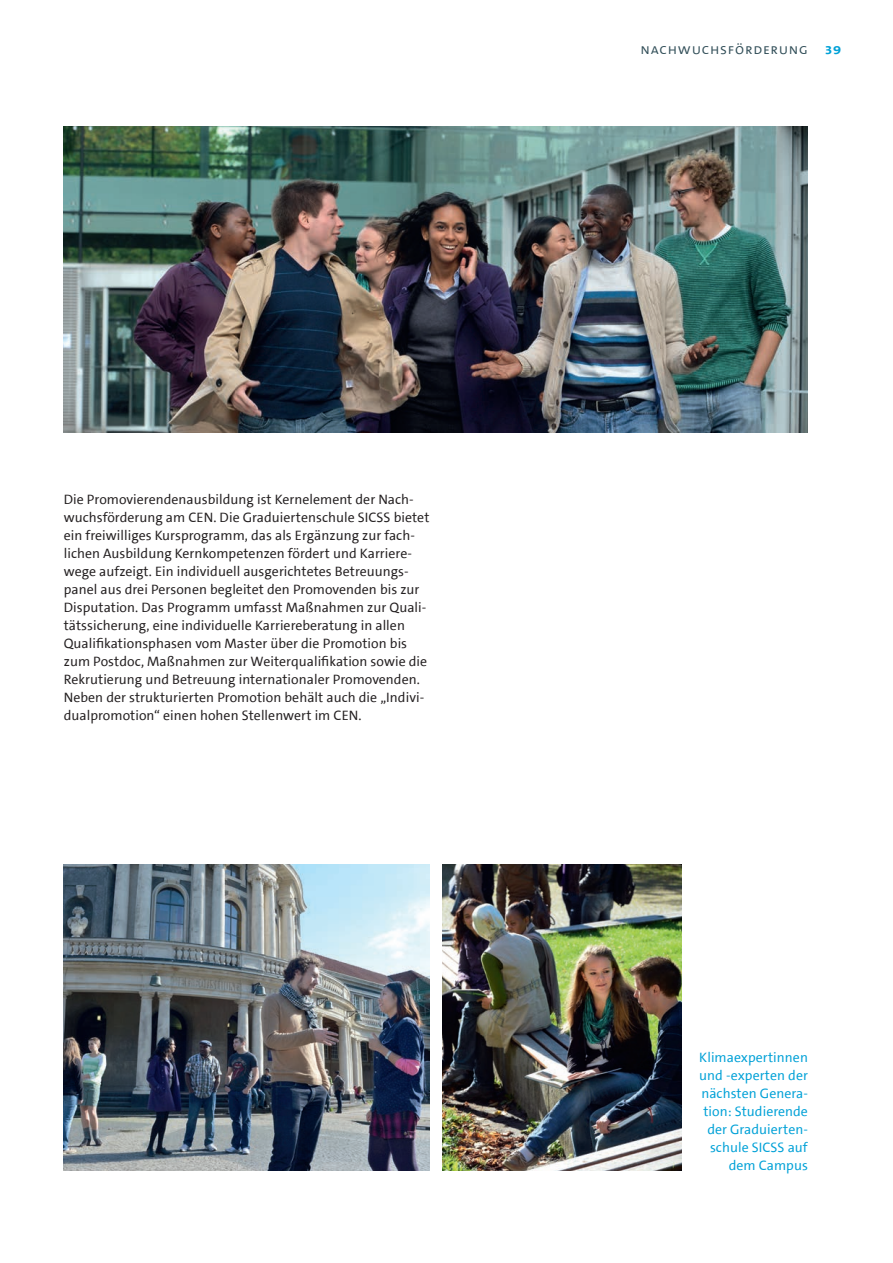
<style>
.page{position:relative;width:893px;height:1263px;background:#fff}
.page>*{position:absolute;margin:0;border:0;box-sizing:border-box;transform-origin:0 0}
.t1{font:15px "The Sans UHH Semi Light Caps";letter-spacing:.05em;color:#314e58}
.t2{font:13.8px/18px "The Sans UHH";letter-spacing:.005em;color:#231f20}
.t3{font:13.8px/18px "The Sans UHH";letter-spacing:.005em;color:#00a1d7;text-align:right}
.s1{font-family:"The Sans UHH Bold Caps";color:#00a1d7}
</style>
<div class="page">
<img style="left:64px;top:126px;width:744px;height:306px">
<img style="left:64px;top:864px;width:365px;height:306px">
<img style="left:442px;top:864px;width:240px;height:306px">
<p class="t2" style="left:64px;top:490px;width:367px">Die Promovierendenausbildung ist Kernelement der Nach&shy;wuchsförderung am CEN. Die Graduiertenschule SICSS bietet ein freiwilliges Kursprogramm, das als Ergänzung zur fach&shy;lichen Ausbildung Kernkompetenzen fördert und Karriere&shy;wege aufzeigt. Ein individuell ausgerichtetes Betreuungs&shy;panel aus drei Personen begleitet den Promovenden bis zur Disputation. Das Programm umfasst Maßnahmen zur Quali&shy;tätssicherung, eine individuelle Karriereberatung in allen Qualifikationsphasen vom Master über die Promotion bis zum Postdoc, Maßnahmen zur Weiterqualifikation sowie die Rekrutierung und Betreuung internationaler Promovenden.<br>Neben der strukturierten Promotion behält auch die „Indivi&shy;dualpromotion“ einen hohen Stellenwert im CEN.</p>
<p class="t1" style="left:640px;top:39px;width:202px">NAchwuchsförderung <span class="s1">39</span></p>
<p class="t3" style="left:699px;top:1048px;width:110px">Klimaexpertinnen und -experten der nächsten Genera&shy;tion: Studierende der Graduierten&shy;schule SICSS auf dem Campus</p>
</div>
